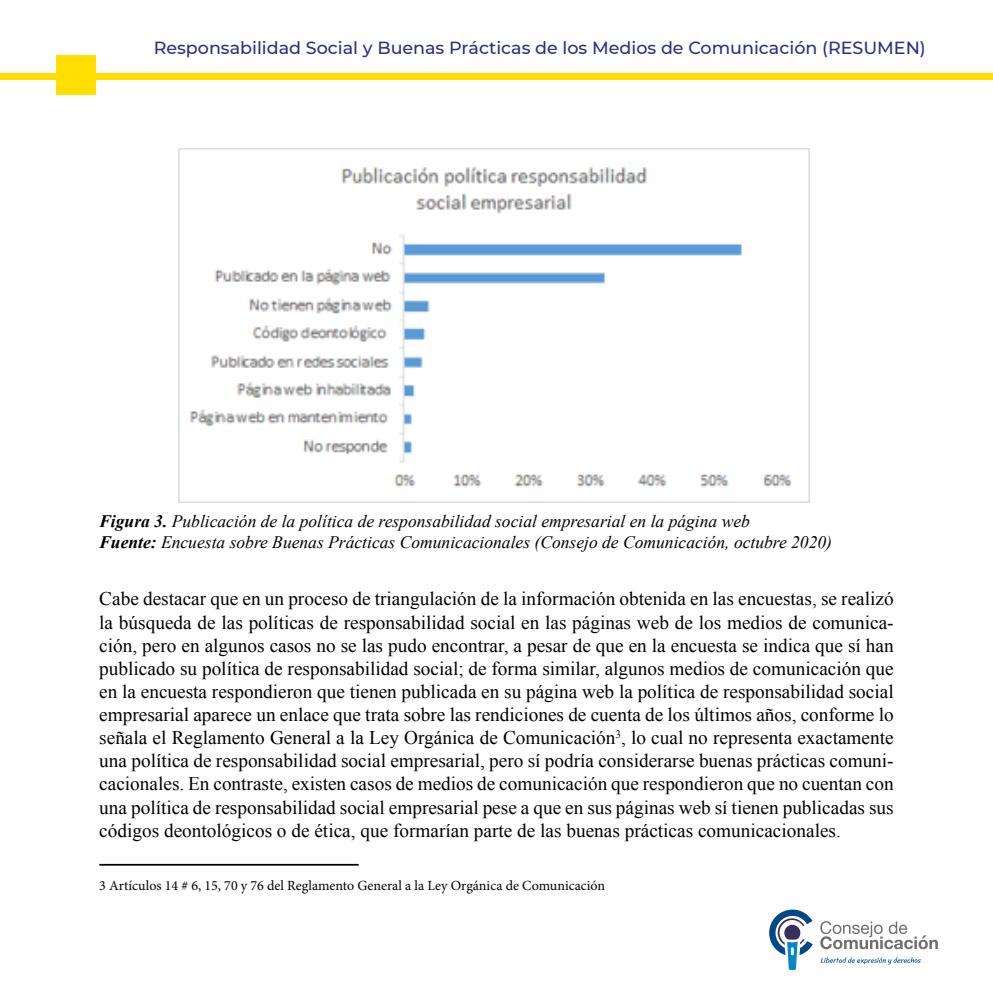
<style>
.page{position:relative;width:993px;height:993px;background:#fff}
.page>*{position:absolute;margin:0;border:0;box-sizing:border-box;transform-origin:0 0}
.t1{font:19.25px/23.1px "Times New Roman";color:#000;text-align:justify}
.t2{font:italic 17.5px/21px "Times New Roman";color:#000}
.t3{font:500 17.5px "Montserrat";color:#2d2e83}
.t4{font:14px "Minion Pro";color:#000}
.s1{font-weight:700}
</style>
<div class="page">
<div style="left:0;top:73px;width:992px;height:6px;background:#ffde00"></div>
<svg style="left:769px;top:909px;width:43px;height:60px"></svg>
<svg style="left:820px;top:921px;width:117px;height:27px"></svg>
<svg style="left:820px;top:957px;width:100px;height:7px"></svg>
<div style="left:56px;top:55px;width:39px;height:39px;background:#ffde00"></div>
<img style="left:179px;top:149px;width:630px;height:353px">
<hr style="left:99px;top:863px;width:259px;height:2px;background:#000">
<p class="t3" style="left:154px;top:35px;width:773px">Responsabilidad Social y Buenas Prácticas de los Medios de Comunicación (RESUMEN)</p>
<p class="t2" style="left:99px;top:510px;width:734px"><span class="s1">Figura 3.</span> Publicación de la política de responsabilidad social empresarial en la página web<br><span class="s1">Fuente:</span> Encuesta sobre Buenas Prácticas Comunicacionales (Consejo de Comunicación, octubre 2020)</p>
<p class="t1" style="left:99px;top:587px;width:795px">Cabe destacar que en un proceso de triangulación de la información obtenida en las encuestas, se realizó la búsqueda de las políticas de responsabilidad social en las páginas web de los medios de comunica&shy;ción, pero en algunos casos no se las pudo encontrar, a pesar de que en la encuesta se indica que sí han publicado su política de responsabilidad social; de forma similar, algunos medios de comunicación que en la encuesta respondieron que tienen publicada en su página web la política de responsabilidad social empresarial aparece un enlace que trata sobre las rendiciones de cuenta de los últimos años, conforme lo señala el Reglamento General a la Ley Orgánica de Comunicación<sup>3</sup>, lo cual no representa exactamente una política de responsabilidad social empresarial, pero sí podría considerarse buenas prácticas comuni&shy;cacionales. En contraste, existen casos de medios de comunicación que respondieron que no cuentan con una política de responsabilidad social empresarial pese a que en sus páginas web sí tienen publicadas sus códigos deontológicos o de ética, que formarían parte de las buenas prácticas comunicacionales.</p>
<p class="t4" style="left:99px;top:875px;width:507px">3 Artículos 14 # 6, 15, 70 y 76 del Reglamento General a la Ley Orgánica de Comunicación</p>
</div>
